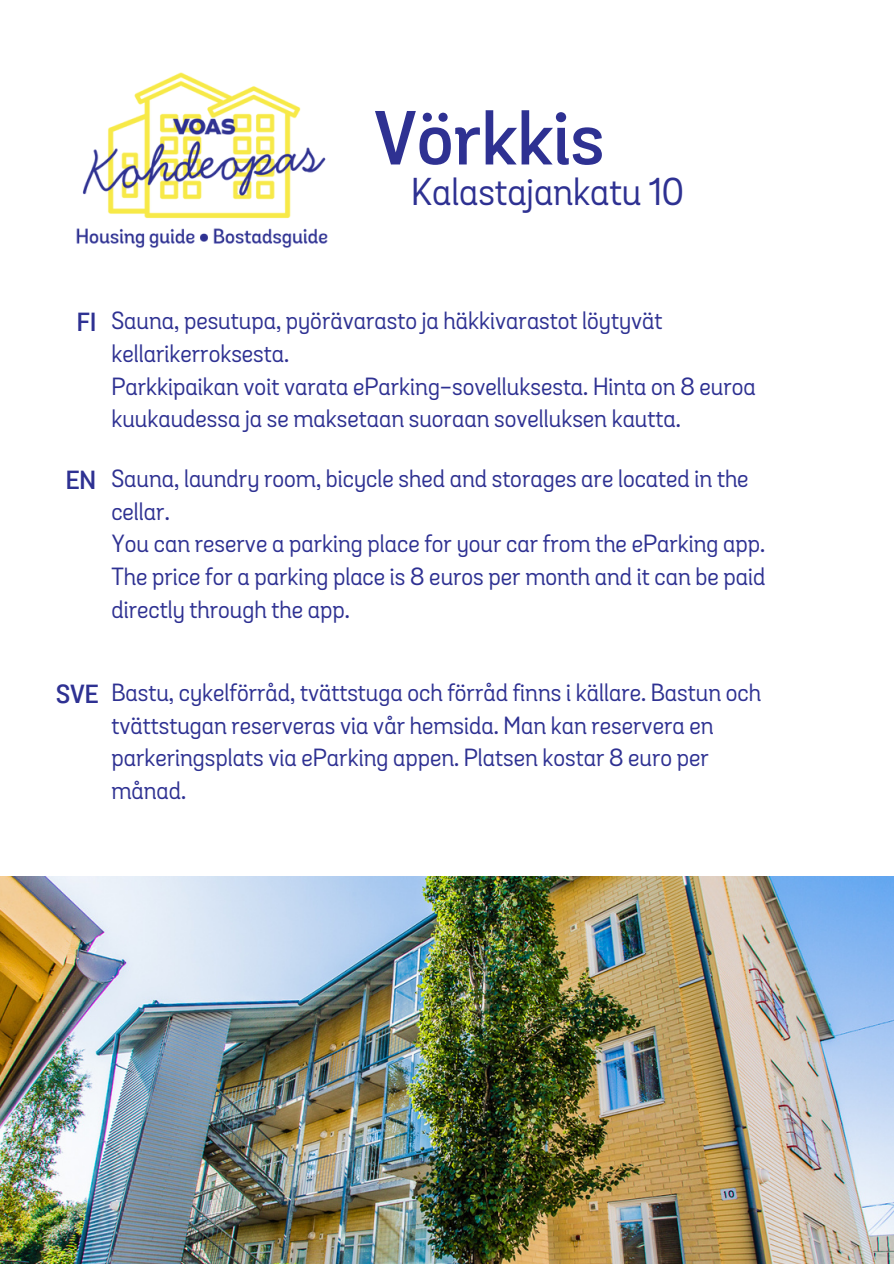
<style>
.page{position:relative;width:894px;height:1264px;background:#fff}
.page>*{position:absolute;margin:0;border:0;box-sizing:border-box;transform-origin:0 0}
.t1{font:73.8px "Grota Sans Alt Semi Bold 97337";color:#2e3192}
.t2{font:37.5px "Grota Sans Alt";color:#2e3192}
.t3{font:25.5px "Grota Sans Alt Semi Bold 97337";color:#2e3192}
.t4{font:24px/32.7px "Grota Sans Alt";color:#2e3192}
</style>
<div class="page">
<img style="left:0;top:876px;width:893px;height:387px">
<img style="left:76px;top:72px;width:252px;height:176px">
<h1 class="t1" style="left:374px;top:107px;width:232px">Vörkkis</h1>
<h2 class="t2" style="left:411px;top:177px;width:274px">Kalastajankatu 10</h2>
<p class="t3" style="left:77px;top:311px;width:21px">FI</p>
<p class="t3" style="left:66px;top:469px;width:32px">EN</p>
<p class="t4" style="left:111px;top:307px;width:645px">Sauna, pesutupa, pyörävarasto ja häkkivarastot löytyvät kellarikerroksesta.<br>Parkkipaikan voit varata eParking-sovelluksesta. Hinta on 8 euroa kuukaudessa ja se maksetaan suoraan sovelluksen kautta.</p>
<p class="t4" style="left:111px;top:464px;width:655px">Sauna, laundry room, bicycle shed and storages are located in the cellar.<br>You can reserve a parking place for your car from the eParking app.<br>The price for a parking place is 8 euros per month and it can be paid directly through the app.</p>
<p class="t3" style="left:56px;top:683px;width:44px">SVE</p>
<p class="t4" style="left:111px;top:678px;width:651px">Bastu, cykelförråd, tvättstuga och förråd finns i källare. Bastun och tvättstugan reserveras via vår hemsida. Man kan reservera en parkeringsplats via eParking appen. Platsen kostar 8 euro per månad.</p>
</div>
